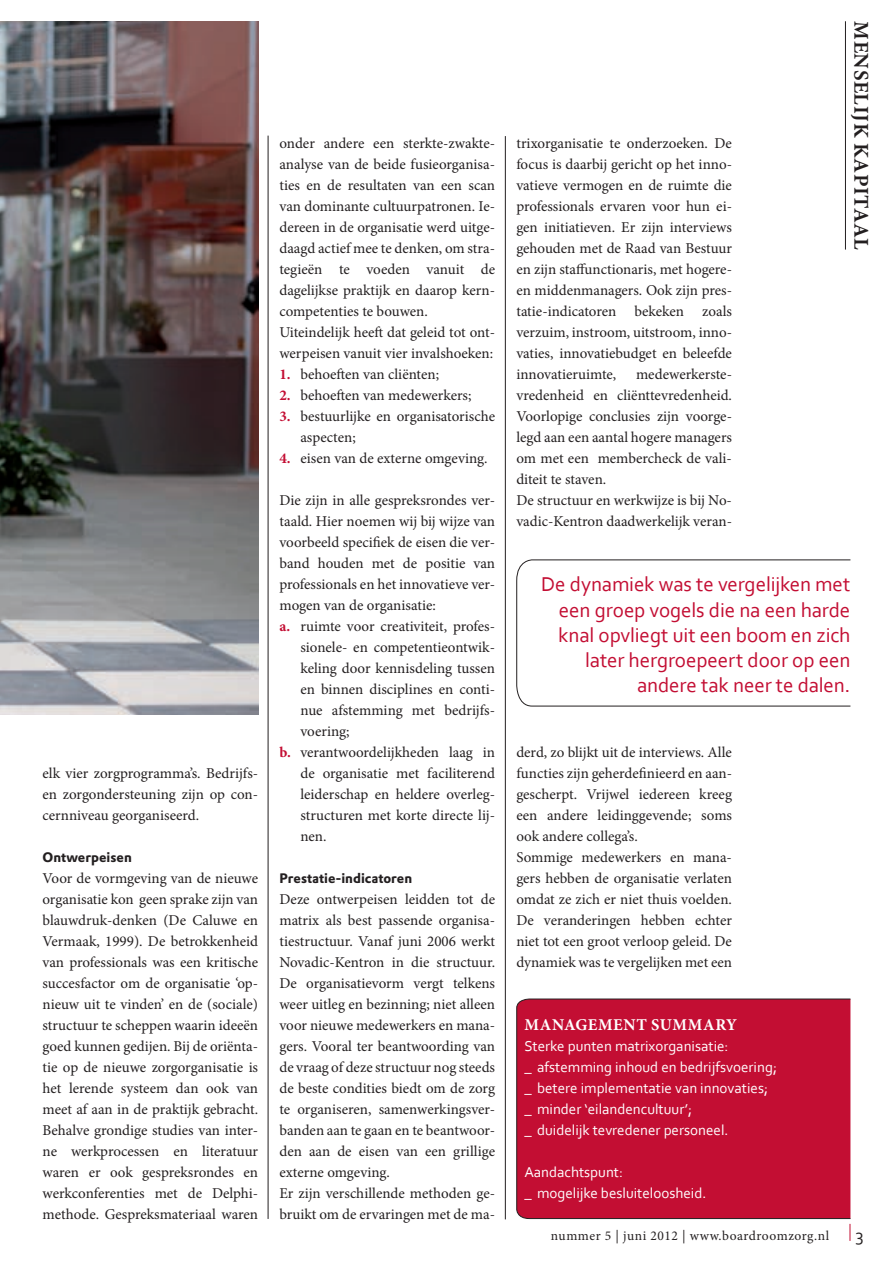
<style>
.page{position:relative;width:893px;height:1263px;background:#fff}
.page>*{position:absolute;margin:0;border:0;box-sizing:border-box;transform-origin:0 0}
.t1{font:21px/25.2px "Corbel";letter-spacing:-.005em;color:#c30e33;text-align:right}
.t2{font:700 21px "Minion Pro";letter-spacing:.03em;color:#231f20}
.t3{font:18px "Corbel";color:#231f20}
.t4{font:700 16.5px "Minion Pro";letter-spacing:.04em;color:#fff}
.t5{font:15px/21px "Minion Pro";color:#231f20}
.t6{font:15px/21px "Corbel";color:#fff}
.t7{font:13.5px "Minion Pro";letter-spacing:.04em;color:#231f20}
.t8{font:700 13.5px "DTL Prokyon TOT";color:#231f20}
.s1{font-weight:700;color:#c30e33}
</style>
<div class="page">
<svg style="left:850px;top:1224px;width:1px;height:17px"></svg>
<svg style="left:516px;top:559px;width:335px;height:148px"></svg>
<div style="left:516px;top:998px;width:335px;height:221px;background:#c30e33"></div>
<hr style="left:268px;top:136px;width:1px;height:1083px;background:#231f20">
<hr style="left:505px;top:136px;width:1px;height:1083px;background:#231f20">
<hr style="left:845px;top:21px;width:1px;height:229px;background:#231f20">
<img style="left:0;top:21px;width:258px;height:694px">
<p class="t5" style="left:43px;top:763px;width:217px;text-align:justify">elk vier zorgprogramma’s. Bedrijfs&shy;en zorgondersteuning zijn op con&shy;cernniveau georganiseerd.</p>
<p class="t8" style="left:43px;top:848px;width:91px">Ontwerpeisen</p>
<p class="t5" style="left:43px;top:868px;width:217px;text-align:justify">Voor de vormgeving van de nieuwe organisatie kon geen sprake zijn van blauwdruk-denken (De Caluwe en Vermaak, 1999). De betrokkenheid van professionals was een kritische succesfactor om de organisatie ‘op&shy;nieuw uit te vinden’ en de (sociale) structuur te scheppen waarin ideeën goed kunnen gedijen. Bij de oriënta&shy;tie op de nieuwe zorgorganisatie is het lerende systeem dan ook van meet af aan in de praktijk gebracht.<br>Behalve grondige studies van inter&shy;ne werkprocessen en literatuur waren er ook gespreksrondes en werkconferenties met de Delphi&shy;methode. Gespreksmateriaal waren</p>
<p class="t5" style="left:279px;top:133px;width:217px">onder andere een sterkte-zwakte&shy;analyse van de beide fusieorganisa&shy;ties en de resultaten van een scan van dominante cultuurpatronen. Ie&shy;dereen in de organisatie werd uitge&shy;daagd actief mee te denken, om stra&shy;tegieën te voeden vanuit de dagelijkse praktijk en daarop kern&shy;competenties te bouwen.<br>Uiteindelijk heeft dat geleid tot ont&shy;werpeisen vanuit vier invalshoeken:</p>
<p class="t5" style="left:279px;top:364px;width:161px"><span class="s1">1.</span> behoeften van cliënten;</p>
<p class="t5" style="left:279px;top:385px;width:194px"><span class="s1">2.</span> behoeften van medewerkers;</p>
<p class="t5" style="left:300px;top:406px;width:196px;text-indent:-21px"><span class="s1">3.</span> bestuurlijke en organisatorische aspecten;</p>
<p class="t5" style="left:279px;top:448px;width:210px"><span class="s1">4.</span> eisen van de externe omgeving.</p>
<p class="t5" style="left:279px;top:490px;width:217px">Die zijn in alle gespreksrondes ver-</p>
<p class="t5" style="left:279px;top:511px;width:217px">taald. Hier noemen wij bij wijze van</p>
<p class="t5" style="left:279px;top:532px;width:217px">voorbeeld specifiek de eisen die ver-</p>
<p class="t5" style="left:279px;top:553px;width:217px">band houden met de positie van</p>
<p class="t5" style="left:279px;top:574px;width:217px">professionals en het innovatieve ver-</p>
<p class="t5" style="left:279px;top:595px;width:158px">mogen van de organisatie:</p>
<p class="t5" style="left:279px;top:616px;width:217px"><span class="s1">A.</span> ruimte voor creativiteit, profes-</p>
<p class="t5" style="left:300px;top:637px;width:196px">sionele- en competentieontwik-</p>
<p class="t5" style="left:300px;top:658px;width:196px">keling door kennisdeling tussen</p>
<p class="t5" style="left:300px;top:679px;width:196px">en binnen disciplines en conti-</p>
<p class="t5" style="left:300px;top:700px;width:196px">nue afstemming met bedrijfs-</p>
<p class="t5" style="left:300px;top:721px;width:51px">voering;</p>
<p class="t5" style="left:279px;top:742px;width:217px"><span class="s1">B.</span> verantwoordelijkheden laag in</p>
<p class="t5" style="left:300px;top:763px;width:196px">de organisatie met faciliterend</p>
<p class="t5" style="left:300px;top:784px;width:196px">leiderschap en heldere overleg-</p>
<p class="t5" style="left:300px;top:805px;width:196px">structuren met korte directe lij-</p>
<p class="t5" style="left:300px;top:826px;width:28px">nen.</p>
<p class="t8" style="left:279px;top:869px;width:134px">Prestatie-indicatoren</p>
<p class="t5" style="left:279px;top:889px;width:217px">Deze ontwerpeisen leidden tot de matrix als best passende organisa&shy;tiestructuur. Vanaf juni 2006 werkt Novadic-Kentron in die structuur.<br>De organisatievorm vergt telkens weer uitleg en bezinning; niet alleen voor nieuwe medewerkers en mana&shy;gers. Vooral ter beantwoording van de vraag of deze structuur nog steeds de beste condities biedt om de zorg te organiseren, samenwerkingsver&shy;banden aan te gaan en te beantwoor&shy;den aan de eisen van een grillige externe omgeving.<br>Er zijn verschillende methoden ge&shy;bruikt om de ervaringen met de ma-</p>
<p class="t5" style="left:516px;top:133px;width:217px;text-align:justify">trixorganisatie te onderzoeken. De focus is daarbij gericht op het inno&shy;vatieve vermogen en de ruimte die professionals ervaren voor hun ei&shy;gen initiatieven. Er zijn interviews gehouden met de Raad van Bestuur en zijn staffunctionaris, met hogere&shy;en middenmanagers. Ook zijn pres&shy;tatie-indicatoren bekeken zoals verzuim, instroom, uitstroom, inno&shy;vaties, innovatiebudget en beleefde innovatieruimte,</p>
<p class="t5" style="left:516px;top:364px;width:217px;text-indent:120px">medewerkerste&shy;vredenheid en cliënttevredenheid.<br>Voorlopige conclusies zijn voorge&shy;legd aan een aantal hogere managers om met een membercheck de vali&shy;diteit te staven.<br>De structuur en werkwijze is bij No&shy;vadic-Kentron daadwerkelijk veran-</p>
<h1 class="t2" style="left:876px;top:21px;width:230px;rotate:90deg">MENSELIJK KAPITAAL</h1>
<h1 class="t1" style="left:541px;top:571px;width:311px">De dynamiek was te vergelijken met een groep vogels die na een harde knal opvliegt uit een boom en zich later hergroepeert door op een andere tak neer te dalen.</h1>
<p class="t5" style="left:516px;top:742px;width:217px">derd, zo blijkt uit de interviews. Alle functies zijn geherdefinieerd en aan&shy;gescherpt. Vrijwel iedereen kreeg een andere leidinggevende; soms ook andere collega’s.<br>Sommige medewerkers en mana&shy;gers hebben de organisatie verlaten omdat ze zich er niet thuis voelden.<br>De veranderingen hebben echter niet tot een groot verloop geleid. De dynamiek was te vergelijken met een</p>
<p class="t4" style="left:524px;top:1013px;width:214px">MANAGEMENT SUMMARY</p>
<p class="t6" style="left:524px;top:1035px;width:254px">Sterke punten matrixorganisatie:<br>_ afstemming inhoud en bedrijfsvoering; _ betere implementatie van innovaties; _ minder ‘eilandencultuur’;<br>_ duidelijk tevredener personeel.</p>
<p class="t6" style="left:524px;top:1161px;width:184px">Aandachtspunt:<br>_ mogelijke besluiteloosheid.</p>
<p class="t7" style="left:551px;top:1226px;width:280px">nummer 5 | juni 2012 | www.boardroomzorg.nl</p>
<p class="t3" style="left:855px;top:1224px;width:10px">3</p>
</div>
